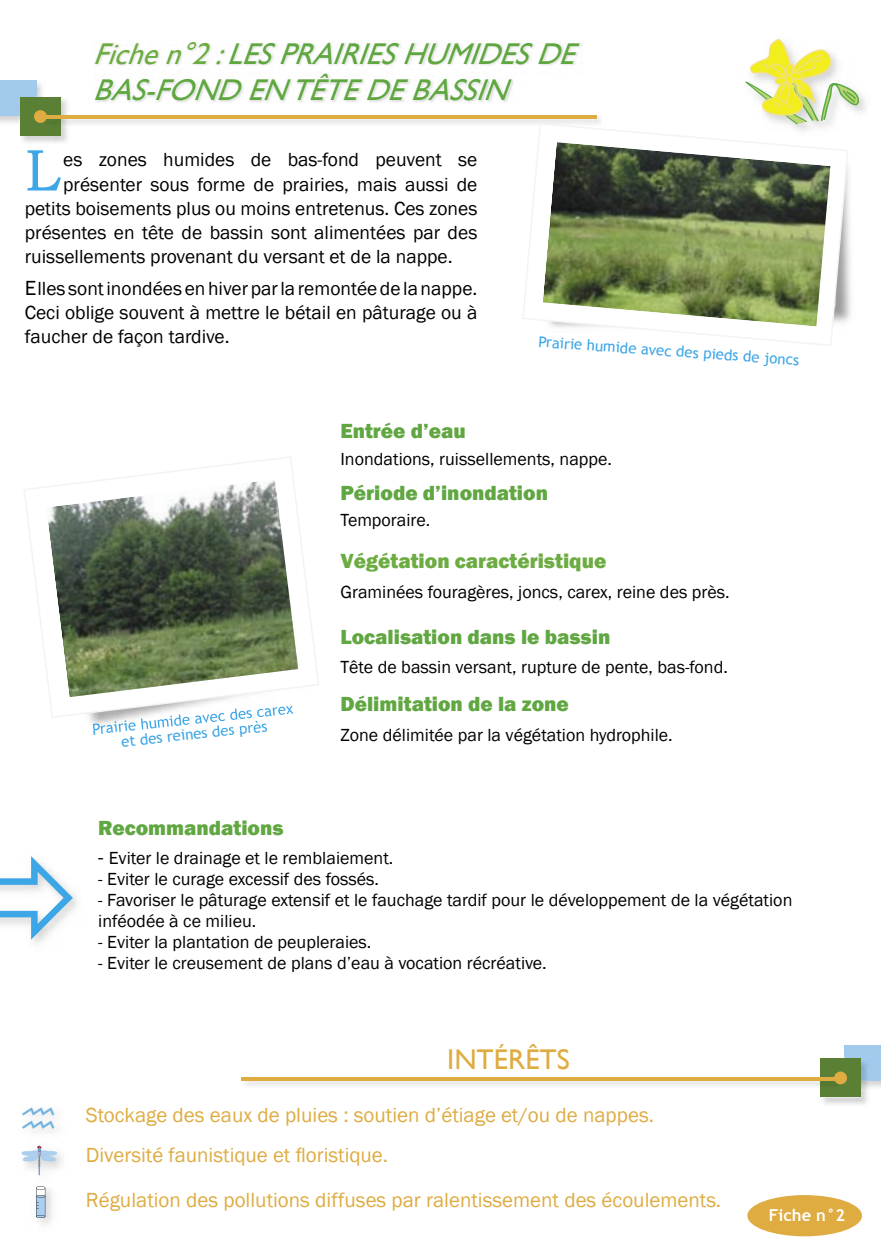
<style>
.page{position:relative;width:881px;height:1251px;background:#fff}
.page>*{position:absolute;margin:0;border:0;box-sizing:border-box;transform-origin:0 0}
.t1{font:58.95px "Bookman Old Style";color:#3ca6e6}
.t2{font:italic 30px/36px "Gill Sans";color:#60a742}
.t3{font:28.5px "Gill Sans";color:#deac41}
.t4{font:21px/39.8px "Franklin Gothic";color:#deac41}
.t5{font:800 21px "Franklin Gothic";color:#60a742}
.t6{font:800 21px "Franklin Gothic";color:#6cac42}
.t7{font:19.5px/24px "Franklin Gothic";color:#000;text-align:justify}
.t8{font:18px/21px "Franklin Gothic";color:#000}
.t9{font:700 16.5px "Trebuchet MS";color:#fff}
.t10{font:15px "Trebuchet MS";color:#3ca6e6}
.s1{color:#6cac42}
.s2{font-size:21px}
</style>
<div class="page">
<svg style="left:94px;top:42px;width:64px;height:22px"></svg>
<svg style="left:165px;top:41px;width:415px;height:25px"></svg>
<svg style="left:94px;top:78px;width:148px;height:23px"></svg>
<svg style="left:249px;top:72px;width:264px;height:29px"></svg>
<svg style="left:22px;top:1145px;width:35px;height:30px"></svg>
<img style="left:36px;top:1187px;width:16px;height:37px">
<svg style="left:36px;top:1186px;width:9px;height:31px"></svg>
<img style="left:870px;top:1080px;width:10px;height:7px">
<div style="left:844px;top:1045px;width:36px;height:35px;background:#a2caec"></div>
<img style="left:823px;top:1090px;width:45px;height:15px">
<img style="left:860px;top:1080px;width:10px;height:10px">
<img style="left:844px;top:1057px;width:23px;height:23px">
<div style="left:820px;top:1058px;width:40px;height:39px;background:#5a8035"></div>
<img style="left:241px;top:1079px;width:577px;height:7px">
<svg style="left:818px;top:1079px;width:2px;height:8px"></svg>
<img style="left:820px;top:1079px;width:22px;height:6px">
<hr style="left:241px;top:1076px;width:593px;height:3px;background:#deac41">
<img style="left:0;top:80px;width:42px;height:43px">
<div style="left:0;top:80px;width:36px;height:35px;background:#a2caec"></div>
<img style="left:22px;top:99px;width:46px;height:44px">
<img style="left:19px;top:96px;width:24px;height:27px">
<img style="left:19px;top:96px;width:17px;height:19px">
<div style="left:20px;top:97px;width:41px;height:39px;background:#5a8035"></div>
<img style="left:47px;top:114px;width:554px;height:14px">
<hr style="left:45px;top:115px;width:551px;height:3px;background:#deac41">
<svg style="left:34px;top:110px;width:13px;height:13px"></svg>
<img style="left:93px;top:718px;width:157px;height:12px">
<img style="left:160px;top:719px;width:107px;height:11px">
<svg style="left:24px;top:457px;width:295px;height:261px"></svg>
<img style="left:46px;top:479px;width:252px;height:218px">
<svg style="left:522px;top:123px;width:326px;height:223px"></svg>
<img style="left:542px;top:142px;width:288px;height:184px">
<svg style="left:833px;top:1071px;width:13px;height:13px"></svg>
<img style="left:742px;top:93px;width:124px;height:44px">
<svg style="left:744px;top:39px;width:115px;height:86px"></svg>
<div style="left:747px;top:1194px;width:114px;height:41px;background:#deac41;border-radius:50%"></div>
<svg style="left:0;top:857px;width:73px;height:82px"></svg>
<svg style="left:23px;top:1108px;width:31px;height:20px"></svg>
<h2 class="t2" style="left:93px;top:36px;width:495px"><span class="s1">Fichen°2:</span>LESPRAIRIESHUMIDESDE<br>BAS-FONDENTÊTEDEBASSIN</h2>
<h1 class="t1" style="left:25px;top:132px;width:37px">L</h1>
<p class="t7" style="left:63px;top:148px;width:415px">es zones humides de bas-fond peuvent se</p>
<p class="t7" style="left:63px;top:172px;width:415px">présenter sous forme de prairies, mais aussi de</p>
<p class="t7" style="left:25px;top:196px;width:454px">petits boisements plus ou moins entretenus. Ces zones</p>
<p class="t7" style="left:25px;top:220px;width:454px">présentes en tête de bassin sont alimentées par des</p>
<p class="t7" style="left:25px;top:244px;width:429px">ruissellements provenant du versant et de la nappe.</p>
<p class="t7" style="left:25px;top:277px;width:454px"><span class="s2">E</span>lles sont inondées en hiver par la remontée de la nappe.<br>Ceci oblige souvent à mettre le bétail en pâturage ou à faucher de façon tardive.</p>
<p class="t10" style="left:539px;top:332px;width:263px;rotate:4deg">Prairie humide avec des pieds de joncs</p>
<p class="t10" style="left:120px;top:732px;width:148px;rotate:-6deg">et des reines des près</p>
<p class="t5" style="left:340px;top:417px;width:127px">Entrée d’eau</p>
<p class="t8" style="left:340px;top:448px;width:273px">Inondations, ruissellements, nappe.</p>
<p class="t5" style="left:340px;top:479px;width:209px">Période d’inondation</p>
<p class="t8" style="left:340px;top:510px;width:91px">Temporaire.</p>
<p class="t6" style="left:340px;top:547px;width:267px">Végétation caractéristique</p>
<p class="t8" style="left:340px;top:581px;width:390px">Graminées fouragères, joncs, carex, reine des près.</p>
<p class="t5" style="left:340px;top:623px;width:271px">Localisation dans le bassin</p>
<p class="t8" style="left:340px;top:657px;width:389px">Tête de bassin versant, rupture de pente, bas-fond.</p>
<p class="t5" style="left:340px;top:690px;width:230px">Délimitation de la zone</p>
<p class="t8" style="left:340px;top:724px;width:333px">Zone délimitée par la végétation hydrophile.</p>
<p class="t5" style="left:98px;top:813px;width:187px">Recommandations</p>
<p class="t8" style="left:98px;top:847px;width:296px"><span class="s2">-</span> Eviter le drainage et le remblaiement.</p>
<p class="t8" style="left:98px;top:868px;width:282px">- Eviter le curage excessif des fossés.</p>
<p class="t8" style="left:98px;top:889px;width:695px">- Favoriser le pâturage extensif et le fauchage tardif pour le développement de la végétation inféodée à ce milieu.</p>
<p class="t8" style="left:98px;top:931px;width:274px">- Eviter la plantation de peupleraies.</p>
<p class="t8" style="left:98px;top:952px;width:450px">- Eviter le creusement de plans d’eau à vocation récréative.</p>
<h3 class="t3" style="left:447px;top:1042px;width:124px">INTÉRÊTS</h3>
<p class="t4" style="left:86px;top:1095px;width:569px">Stockage des eaux de pluies : soutien d’étiage et/ou de nappes.<br>Diversité faunistique et floristique.</p>
<p class="t4" style="left:86px;top:1179px;width:636px">Régulation des pollutions diffuses par ralentissement des écoulements.</p>
<p class="t9" style="left:768px;top:1203px;width:78px">Fiche n°2</p>
</div>
